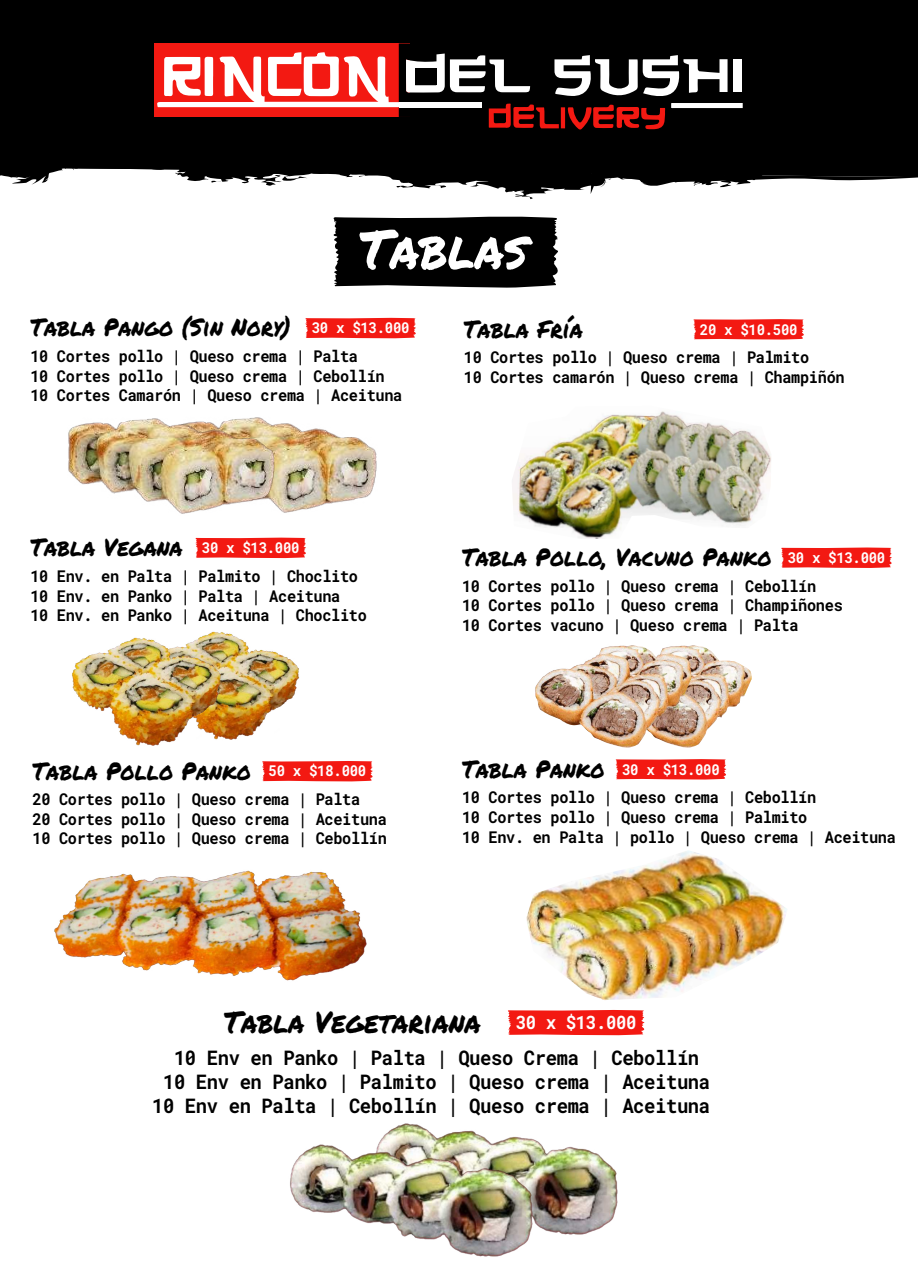
<style>
.page{position:relative;width:918px;height:1274px;background:#fff}
.page>*{position:absolute;margin:0;border:0;box-sizing:border-box;transform-origin:0 0}
.t1{font:53.55px "Permanent Marker";color:#fff;scale:.94 1}
.t2{font:29.85px "Permanent Marker";color:#000;scale:.94 1}
.t3{font:24.15px "Permanent Marker";color:#000;scale:.94 1}
.t4{font:20.1px/24.2px "Roboto Mono";letter-spacing:-.02em;color:#000;text-align:center;scale:.94 1}
.t5{font:16.35px/19.6px "Roboto Mono";letter-spacing:-.02em;color:#000;scale:.94 1}
.t6{font:15px "Roboto Mono";letter-spacing:-.02em;color:#fff;scale:.94 1}
.s1{font-family:"Roboto Mono";font-size:18.45px;color:#fff}
</style>
<div class="page">
<svg style="left:397px;top:187px;width:326px;height:12px"></svg>
<svg style="left:0;top:0;width:918px;height:187px;background:#31201f"></svg>
<img style="left:526px;top:850px;width:261px;height:149px">
<svg style="left:333px;top:216px;width:225px;height:72px;background:#101010"></svg>
<svg style="left:262px;top:761px;width:111px;height:20px;background:#f3221b"></svg>
<img style="left:54px;top:870px;width:313px;height:111px">
<svg style="left:693px;top:319px;width:111px;height:20px;background:#f3231c"></svg>
<svg style="left:781px;top:547px;width:111px;height:21px;background:#f32b24"></svg>
<img style="left:692px;top:645px;width:60px;height:102px">
<img style="left:535px;top:645px;width:157px;height:103px">
<svg style="left:508px;top:1009px;width:137px;height:26px;background:#f32b25"></svg>
<img style="left:404px;top:1123px;width:214px;height:112px">
<img style="left:290px;top:1124px;width:273px;height:133px">
<svg style="left:615px;top:759px;width:112px;height:20px;background:#f3251e"></svg>
<img style="left:301px;top:428px;width:76px;height:82px">
<svg style="left:305px;top:317px;width:111px;height:21px;background:#f32b25"></svg>
<img style="left:68px;top:417px;width:233px;height:97px">
<svg style="left:195px;top:537px;width:111px;height:21px;background:#f32b24"></svg>
<img style="left:212px;top:631px;width:88px;height:109px">
<img style="left:72px;top:632px;width:158px;height:114px">
<img style="left:512px;top:411px;width:259px;height:128px">
<h1 class="t1" style="left:359px;top:223px;width:180px">Tablas</h1>
<h3 class="t3" style="left:30px;top:316px;width:278px">Tabla Pango (Sin Nory)</h3>
<p class="t5" style="left:30px;top:347px;width:397px">10 Cortes pollo | Queso crema | Palta<br>10 Cortes pollo | Queso crema | CebollÌn<br>10 Cortes CamarÛn | Queso crema | Aceituna</p>
<p class="t6" style="left:312px;top:321px;width:105px">30 x $13.000</p>
<h3 class="t3" style="left:464px;top:317px;width:128px">Tabla FrÌa</h3>
<p class="t5" style="left:464px;top:348px;width:407px">10 Cortes pollo | Queso crema | Palmito<br>10 Cortes camarÛn | Queso crema | ChampiÒÛn</p>
<p class="t6" style="left:700px;top:322px;width:105px">20 x $10.500</p>
<h3 class="t3" style="left:30px;top:535px;width:164px">Tabla Vegana</h3>
<p class="t5" style="left:30px;top:567px;width:360px">10 Env. en Palta | Palmito | Choclito<br>10 Env. en Panko | Palta | Aceituna<br>10 Env. en Panko | Aceituna | Choclito</p>
<p class="t6" style="left:202px;top:540px;width:105px">30 x $13.000</p>
<h3 class="t3" style="left:33px;top:759px;width:234px">Tabla Pollo Panko</h3>
<p class="t5" style="left:33px;top:790px;width:378px">20 Cortes pollo | Queso crema | Palta<br>20 Cortes pollo | Queso crema | Aceituna<br>10 Cortes pollo | Queso crema | CebollÌn</p>
<p class="t6" style="left:269px;top:763px;width:105px">50 x $18.000</p>
<h3 class="t3" style="left:462px;top:545px;width:331px">Tabla Pollo, Vacuno Panko</h3>
<p class="t5" style="left:462px;top:577px;width:407px">10 Cortes pollo | Queso crema | CebollÌn<br>10 Cortes pollo | Queso crema | ChampiÒones<br>10 Cortes vacuno | Queso crema | Palta</p>
<p class="t6" style="left:788px;top:550px;width:105px">30 x $13.000</p>
<h3 class="t3" style="left:462px;top:757px;width:153px">Tabla Panko</h3>
<p class="t5" style="left:462px;top:788px;width:463px">10 Cortes pollo | Queso crema | CebollÌn<br>10 Cortes pollo | Queso crema | Palmito<br>10 Env. en Palta | pollo | Queso crema | Aceituna</p>
<p class="t6" style="left:622px;top:762px;width:105px">30 x $13.000</p>
<h2 class="t2" style="left:224px;top:1007px;width:440px">Tabla Vegetariana <span class="s1">30 x $13.000</span></h2>
<p class="t4" style="left:152px;top:1046px;width:595px">10 Env en Panko | Palta | Queso Crema | CebollÌn<br>10 Env en Panko | Palmito | Queso crema | Aceituna<br>10 Env en Palta | CebollÌn | Queso crema | Aceituna</p>
</div>
